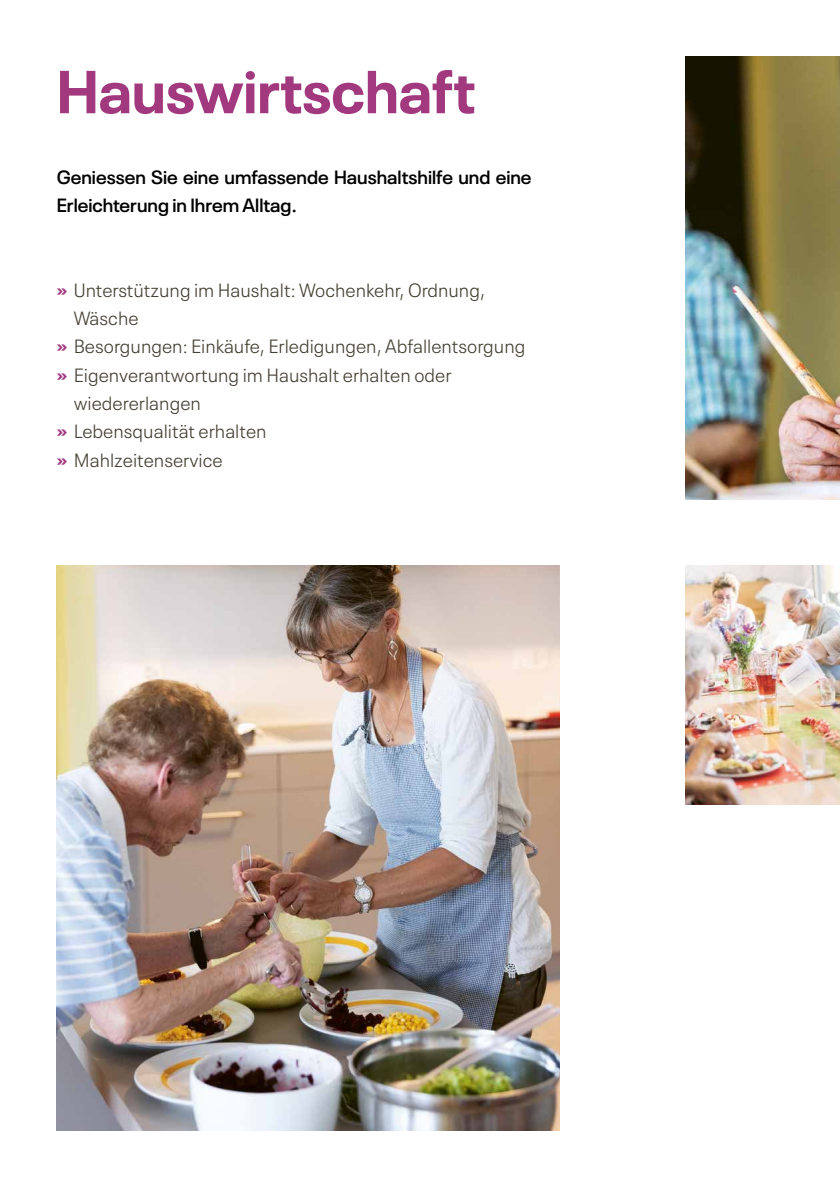
<style>
.page{position:relative;width:840px;height:1191px;background:#fff}
.page>*{position:absolute;margin:0;border:0;box-sizing:border-box;transform-origin:0 0}
.t1{font:700 60px "Neue Plak";color:#a2397f}
.t2{font:300 19px "Neue Plak Text";color:#454034}
.t3{font:600 19px/28.2px "Neue Plak";color:#000}
.s1{font-family:"Neue Plak";font-weight:700;color:#a2397f}
</style>
<div class="page">
<img style="left:57px;top:565px;width:502px;height:565px">
<img style="left:685px;top:57px;width:154px;height:442px">
<img style="left:685px;top:565px;width:154px;height:239px">
<h1 class="t1" style="left:57px;top:44px;width:420px">Hauswirtschaft</h1>
<p class="t3" style="left:57px;top:161px;width:476px">Geniessen Sie eine umfassende Haushaltshilfe und eine<br>Erleichterung in Ihrem Alltag.</p>
<p class="t2" style="left:57px;top:275px;width:429px"><span class="s1">»</span> Unterstützung im Haushalt: Wochenkehr, Ordnung,</p>
<p class="t2" style="left:74px;top:303px;width:66px">Wäsche</p>
<p class="t2" style="left:57px;top:332px;width:470px"><span class="s1">»</span> Besorgungen: Einkäufe, Erledigungen, Abfallentsorgung</p>
<p class="t2" style="left:57px;top:360px;width:396px"><span class="s1">»</span> Eigenverantwortung im Haushalt erhalten oder</p>
<p class="t2" style="left:74px;top:388px;width:129px">wiedererlangen</p>
<p class="t2" style="left:57px;top:416px;width:211px"><span class="s1">»</span> Lebensqualität erhalten</p>
<p class="t2" style="left:57px;top:445px;width:167px"><span class="s1">»</span> Mahlzeitenservice</p>
</div>
